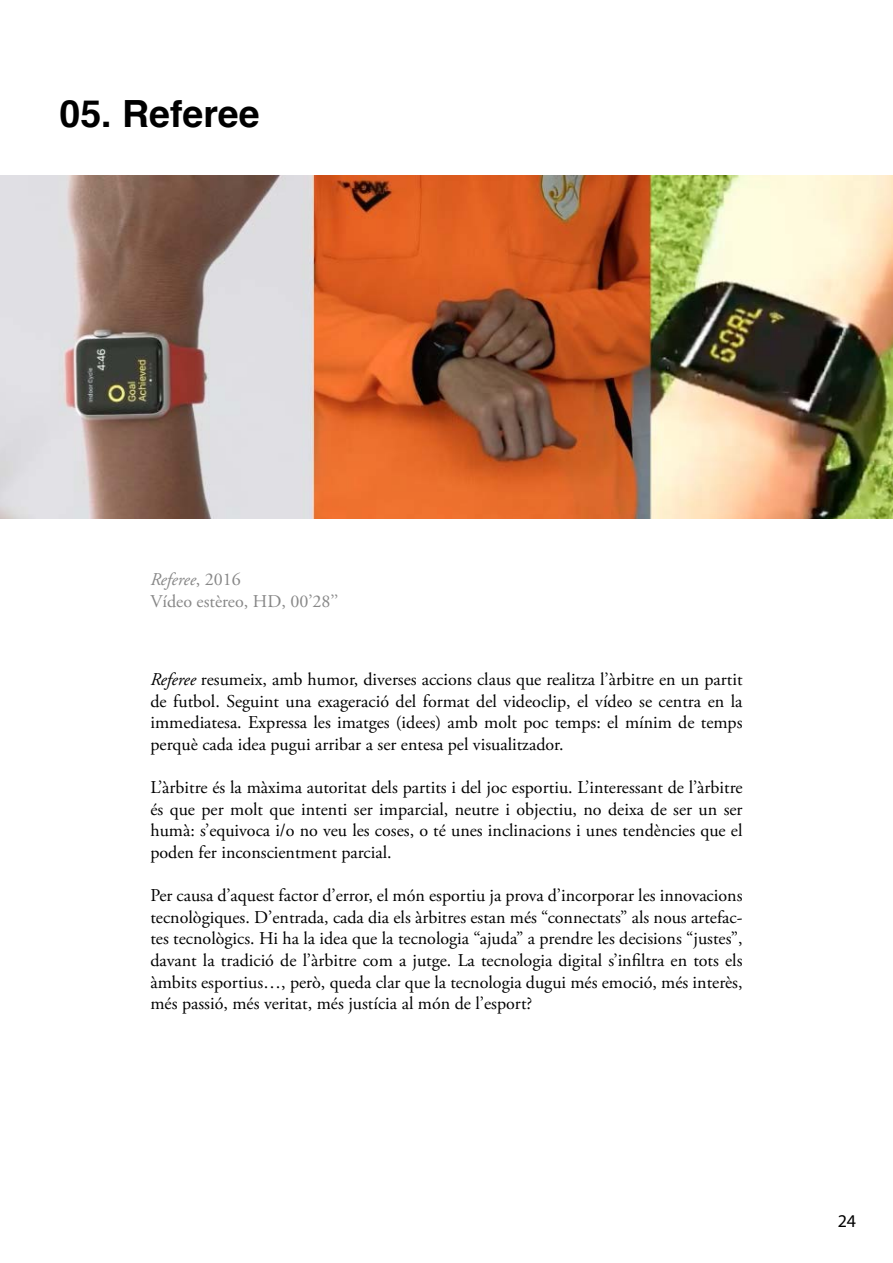
<style>
.page{position:relative;width:893px;height:1263px;background:#fff}
.page>*{position:absolute;margin:0;border:0;box-sizing:border-box;transform-origin:0 0}
.t1{font:700 37.5px "Helvetica";color:#000}
.t2{font:18px/21.6px "Adobe Garamond Pro";color:#000;text-align:justify}
.t3{font:18px/21.6px "Adobe Garamond Pro";color:#878787}
.t4{font:18px "Myriad Pro";color:#000}
.s1{font-style:italic}
</style>
<div class="page">
<img style="left:0;top:175px;width:893px;height:344px">
<h1 class="t1" style="left:60px;top:84px;width:202px">05. Referee</h1>
<p class="t3" style="left:150px;top:569px;width:189px"><span class="s1">Referee</span>, 2016<br>Vídeo estèreo, HD, 00’28’’</p>
<p class="t2" style="left:150px;top:669px;width:594px"><span class="s1">Referee</span> resumeix, amb humor, diverses accions claus que realitza l’àrbitre en un partit de futbol. Seguint una exageració del format del videoclip, el vídeo se centra en la immediatesa. Expressa les imatges (idees) amb molt poc temps: el mínim de temps perquè cada idea pugui arribar a ser entesa pel visualitzador.</p>
<p class="t2" style="left:150px;top:777px;width:594px">L’àrbitre és la màxima autoritat dels partits i del joc esportiu. L’interessant de l’àrbitre és que per molt que intenti ser imparcial, neutre i objectiu, no deixa de ser un ser humà: s’equivoca i/o no veu les coses, o té unes inclinacions i unes tendències que el poden fer inconscientment parcial.</p>
<p class="t2" style="left:150px;top:885px;width:594px">Per causa d’aquest factor d’error, el món esportiu ja prova d’incorporar les innovacions tecnològiques. D’entrada, cada dia els àrbitres estan més “connectats” als nous artefac&shy;tes tecnològics. Hi ha la idea que la tecnologia “ajuda” a prendre les decisions “justes”, davant la tradició de l’àrbitre com a jutge. La tecnologia digital s’infiltra en tots els àmbits esportius…, però, queda clar que la tecnologia dugui més emoció, més interès, més passió, més veritat, més justícia al món de l’esport?</p>
<p class="t4" style="left:838px;top:1209px;width:20px">24</p>
</div>
